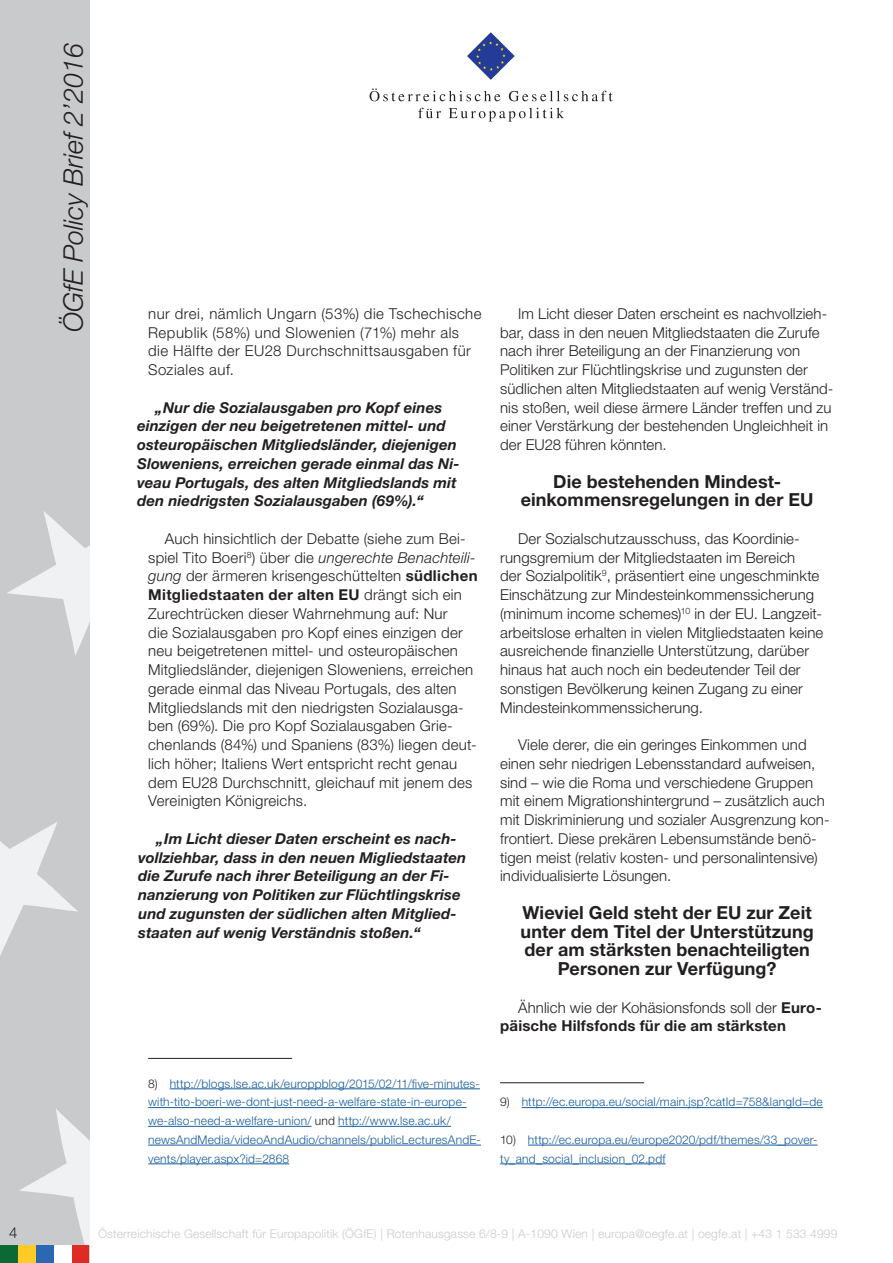
<style>
.page{position:relative;width:893px;height:1263px;background:#fff}
.page>*{position:absolute;margin:0;border:0;box-sizing:border-box;transform-origin:0 0}
.t1{font:italic 300 27px "Helvetica Neue LT Std";color:#231f20}
.Zwischenüberschrift{font:700 18px/18.8px "Helvetica Neue LT Std";letter-spacing:.005em;color:#231f20;text-align:center}
.Standard_Paragraph{font:300 15px/18.8px "Helvetica Neue LT Std";letter-spacing:.01em;color:#231f20}
.Standard_Paragraph-2{font:italic 700 15px/18.8px "Helvetica Neue LT Std";letter-spacing:.005em;color:#231f20}
.Standard_Paragraph-3{font:300 15px/18.8px "Helvetica Neue LT Std";letter-spacing:.03em;color:#231f20}
.Standard_Paragraph-4{font:700 15px/18.8px "Helvetica Neue LT Std";letter-spacing:.015em;color:#231f20}
.Footnotes{font:300 12px/18.8px "Helvetica Neue LT Std";letter-spacing:.015em;color:#175d9e}
.t2{font:300 12px "Helvetica Neue LT Std";letter-spacing:.015em;color:#c9cacc}
.s1{font-style:italic}
.s2{font-weight:700}
.s3{color:#231f20}
.s4{font-weight:300}
</style>
<div class="page">
<div style="left:0;top:0;width:89px;height:1263px;background:#c9cacc"></div>
<svg style="left:19px;top:1109px;width:70px;height:136px"></svg>
<svg style="left:0;top:822px;width:78px;height:134px"></svg>
<svg style="left:7px;top:511px;width:82px;height:144px"></svg>
<div style="left:18px;top:1245px;width:18px;height:18px;background:#fecb26"></div>
<div style="left:36px;top:1245px;width:18px;height:18px;background:#2b68b3"></div>
<div style="left:71px;top:1245px;width:18px;height:18px;background:#de2b26"></div>
<div style="left:0;top:1245px;width:18px;height:18px;background:#0b6936"></div>
<div style="left:54px;top:1245px;width:17px;height:18px;background:#fff"></div>
<svg style="left:467px;top:32px;width:48px;height:48px"></svg>
<svg style="left:370px;top:88px;width:130px;height:13px"></svg>
<svg style="left:509px;top:91px;width:104px;height:10px"></svg>
<svg style="left:418px;top:108px;width:23px;height:10px"></svg>
<svg style="left:449px;top:108px;width:115px;height:14px"></svg>
<hr style="left:148px;top:1058px;width:144px;height:1px;background:#231f20">
<hr style="left:170px;top:1088px;width:310px;height:1px;background:#175d9e">
<hr style="left:148px;top:1107px;width:319px;height:1px;background:#175d9e">
<hr style="left:148px;top:1126px;width:163px;height:1px;background:#175d9e">
<hr style="left:338px;top:1126px;width:113px;height:1px;background:#175d9e">
<hr style="left:148px;top:1145px;width:333px;height:1px;background:#175d9e">
<hr style="left:148px;top:1163px;width:141px;height:1px;background:#175d9e">
<hr style="left:500px;top:1082px;width:144px;height:1px;background:#231f20">
<hr style="left:522px;top:1107px;width:301px;height:1px;background:#175d9e">
<hr style="left:528px;top:1145px;width:290px;height:1px;background:#175d9e">
<hr style="left:500px;top:1163px;width:165px;height:1px;background:#175d9e">
<h1 class="t1" style="left:57px;top:332px;width:290px;rotate:-90deg">ÖGfE Policy Brief 2’2016</h1>
<p class="Standard_Paragraph-3" style="left:148px;top:304px;width:335px">nur drei, nämlich Ungarn (53%) die Tschechische Republik (58%) und Slowenien (71%) mehr als die Hälfte der EU28 Durchschnittsausgaben für Soziales auf.</p>
<p class="Standard_Paragraph-2" style="left:137px;top:397px;width:324px;text-indent:18px">„Nur die Sozialausgaben pro Kopf eines einzigen der neu beigetretenen mittel- und osteuropäischen Mitgliedsländer, diejenigen Sloweniens, erreichen gerade einmal das Ni&shy;veau Portugals, des alten Mitgliedslands mit den niedrigsten Sozialausgaben (69%).“</p>
<p class="Standard_Paragraph" style="left:148px;top:529px;width:331px;text-indent:17px">Auch hinsichtlich der Debatte (siehe zum Bei&shy;spiel Tito Boeri<sup>8</sup>) über die <span class="s1">ungerechte Benachteili&shy;gung</span> der ärmeren krisengeschüttelten <span class="s2">südlichen Mitgliedstaaten der alten EU</span> drängt sich ein Zurechtrücken dieser Wahrnehmung auf: Nur<br>die Sozialausgaben pro Kopf eines einzigen der neu beigetretenen mittel- und osteuropäischen Mitgliedsländer, diejenigen Sloweniens, erreichen gerade einmal das Niveau Portugals, des alten Mitgliedslands mit den niedrigsten Sozialausga&shy;ben (69%). Die pro Kopf Sozialausgaben Grie&shy;chenlands (84%) und Spaniens (83%) liegen deut&shy;lich höher; Italiens Wert entspricht recht genau dem EU28 Durchschnitt, gleichauf mit jenem des Vereinigten Königreichs.</p>
<p class="Standard_Paragraph-2" style="left:138px;top:829px;width:330px;text-indent:18px">„Im Licht dieser Daten erscheint es nach&shy;vollziehbar, dass in den neuen Migliedstaaten die Zurufe nach ihrer Beteiligung an der Fi&shy;nanzierung von Politiken zur Flüchtlingskrise und zugunsten der südlichen alten Mitglied&shy;staaten auf wenig Verständnis stoßen.“</p>
<p class="Footnotes" style="left:148px;top:1074px;width:334px"><span class="s3">8)</span> http://blogs.lse.ac.uk/europpblog/2015/02/11/five-minutes&shy;with-tito-boeri-we-dont-just-need-a-welfare-state-in-europe&shy;we-also-need-a-welfare-union/ <span class="s3">und</span> http://www.lse.ac.uk/ newsAndMedia/videoAndAudio/channels/publicLecturesAndE&shy;vents/player.aspx?id=2868</p>
<p class="Standard_Paragraph" style="left:500px;top:304px;width:335px;text-indent:18px">Im Licht dieser Daten erscheint es nachvollzieh&shy;bar, dass in den neuen Mitgliedstaaten die Zurufe nach ihrer Beteiligung an der Finanzierung von Politiken zur Flüchtlingskrise und zugunsten der südlichen alten Mitgliedstaaten auf wenig Verständ&shy;nis stoßen, weil diese ärmere Länder treffen und zu einer Verstärkung der bestehenden Ungleichheit in der EU28 führen könnten.</p>
<p class="Zwischenüberschrift" style="left:521px;top:471px;width:294px">Die bestehenden Mindest&shy;einkommensregelungen in der EU</p>
<p class="Standard_Paragraph" style="left:500px;top:529px;width:325px;text-indent:18px">Der Sozialschutzausschuss, das Koordinie&shy;rungsgremium der Mitgliedstaaten im Bereich<br>der Sozialpolitik<sup>9</sup>, präsentiert eine ungeschminkte Einschätzung zur Mindesteinkommenssicherung (minimum income schemes)<sup>10</sup> in der EU. Langzeit&shy;arbeitslose erhalten in vielen Mitgliedstaaten keine ausreichende finanzielle Unterstützung, darüber hinaus hat auch noch ein bedeutender Teil der sonstigen Bevölkerung keinen Zugang zu einer Mindesteinkommenssicherung.</p>
<p class="Standard_Paragraph" style="left:500px;top:735px;width:331px;text-indent:18px">Viele derer, die ein geringes Einkommen und einen sehr niedrigen Lebensstandard aufweisen, sind – wie die Roma und verschiedene Gruppen mit einem Migrationshintergrund – zusätzlich auch mit Diskriminierung und sozialer Ausgrenzung kon&shy;frontiert. Diese prekären Lebensumstände benö&shy;tigen meist (relativ kosten- und personalintensive) individualisierte Lösungen.</p>
<p class="Zwischenüberschrift" style="left:520px;top:903px;width:295px">Wieviel Geld steht der EU zur Zeit unter dem Titel der Unterstützung der am stärksten benachteiligten<br>Personen zur Verfügung?</p>
<p class="Standard_Paragraph-4" style="left:500px;top:997px;width:323px;text-indent:18px"><span class="s4">Ähnlich wie der Kohäsionsfonds soll der</span> Euro&shy;päische Hilfsfonds für die am stärksten</p>
<p class="Footnotes" style="left:500px;top:1092px;width:324px"><span class="s3">9)</span> http://ec.europa.eu/social/main.jsp?catId=758&amp;langId=de</p>
<p class="Footnotes" style="left:500px;top:1130px;width:319px"><span class="s3">10)</span> http://ec.europa.eu/europe2020/pdf/themes/33_pover&shy;ty_and_social_inclusion_02.pdf</p>
<p class="Standard_Paragraph" style="left:9px;top:1222px;width:10px">4</p>
<p class="t2" style="left:98px;top:1226px;width:741px">Österreichische Gesellschaft für Europapolitik (ÖGfE) | Rotenhausgasse 6/8-9 | A-1090 Wien | europa@oegfe.at | oegfe.at | +43 1 533 4999</p>
</div>
